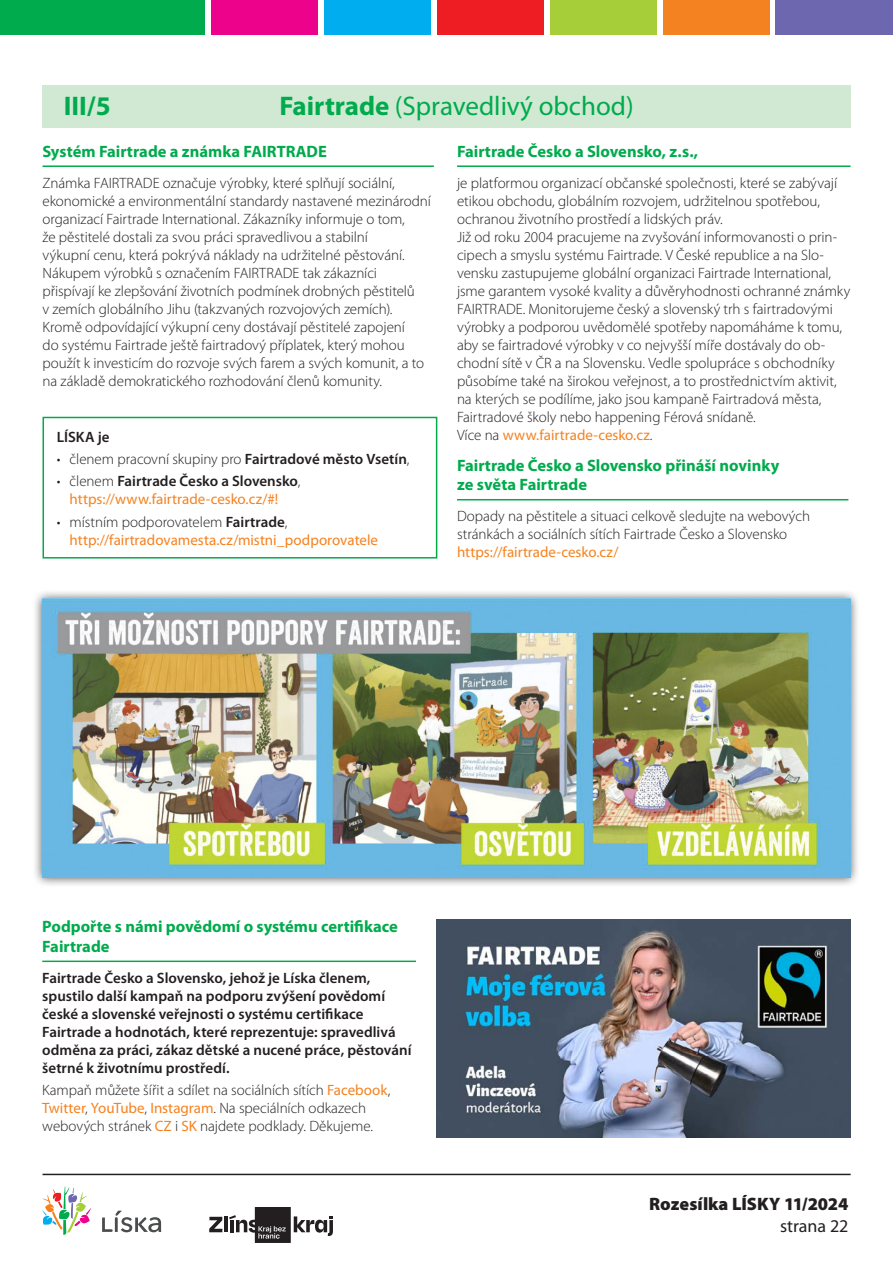
<style>
.page{position:relative;width:893px;height:1263px;background:#fff}
.page>*{position:absolute;margin:0;border:0;box-sizing:border-box;transform-origin:0 0}
.nadpis{font:27px "Myriad Pro";color:#00ab4d}
.nadpis-2{font:700 27px "Myriad Pro";color:#00ab4d}
.t1{font:900 18px "Myriad Pro";color:#231f20}
.t2{font:18px "Myriad Pro";color:#231f20}
.podtržený_podnadpis{font:700 16.5px/19.8px "Myriad Pro";color:#00ab4d}
.text{font:300 15px/18px "Myriad Pro";letter-spacing:-.005em;color:#231f20}
.text-2{font:600 15px/18px "Myriad Pro";color:#231f20}
.text-3{font:15px "Myriad Pro";color:#f58220}
.odkaz_web{font:15px "Myriad Pro";color:#f58220}
.s1{font-weight:700}
.s2{font-weight:300;color:#231f20}
.s3{font-weight:600}
.s4{font-weight:300}
.s5{font-weight:400;color:#f58220}
</style>
<div class="page">
<div style="left:0;top:0;width:205px;height:34px;background:#00ab4d"></div>
<div style="left:211px;top:0;width:107px;height:34px;background:#ed028c"></div>
<div style="left:324px;top:0;width:107px;height:34px;background:#00aeef"></div>
<div style="left:437px;top:0;width:107px;height:34px;background:#ee1d23"></div>
<div style="left:550px;top:0;width:107px;height:34px;background:#a6ce39"></div>
<div style="left:663px;top:0;width:107px;height:34px;background:#f58220"></div>
<div style="left:776px;top:0;width:117px;height:34px;background:#6c67ae"></div>
<svg style="left:102px;top:1211px;width:59px;height:21px"></svg>
<svg style="left:43px;top:1186px;width:48px;height:49px"></svg>
<hr style="left:43px;top:1174px;width:808px;height:1px;background:#231f20">
<svg style="left:209px;top:1217px;width:13px;height:15px"></svg>
<hr style="left:224px;top:1216px;width:4px;height:16px;background:#231f20">
<svg style="left:229px;top:1207px;width:104px;height:36px"></svg>
<div style="left:43px;top:417px;width:394px;height:141px;border:2px solid #00ab4d"></div>
<div style="left:43px;top:85px;width:808px;height:43px;background:#d1e9d3"></div>
<hr style="left:457px;top:165px;width:393px;height:2px;background:#00ab4d">
<hr style="left:43px;top:165px;width:391px;height:2px;background:#00ab4d">
<hr style="left:457px;top:499px;width:391px;height:1px;background:#00ab4d">
<div style="left:33px;top:589px;width:827px;height:298px;background:#231f20;opacity:.75"></div>
<img style="left:42px;top:599px;width:808px;height:278px">
<hr style="left:42px;top:960px;width:374px;height:2px;background:#00ab4d">
<img style="left:436px;top:920px;width:415px;height:217px">
<p class="nadpis-2" style="left:64px;top:89px;width:49px">III/5</p>
<p class="nadpis" style="left:279px;top:90px;width:356px"><span class="s1">Fairtrade</span> (Spravedlivý obchod)</p>
<p class="podtržený_podnadpis" style="left:457px;top:141px;width:243px">Fairtrade Česko a Slovensko, z.s.,</p>
<p class="text" style="left:457px;top:174px;width:382px">je platformou organizací občanské společnosti, které se zabývají etikou obchodu, globálním rozvojem, udržitelnou spotřebou, ochranou životního prostředí a lidských práv.</p>
<p class="text" style="left:457px;top:228px;width:395px">Již od roku 2004 pracujeme na zvyšování informovanosti o prin&shy;cipech a smyslu systému Fairtrade. V České republice a na Slo&shy;vensku zastupujeme globální organizaci Fairtrade International, jsme garantem vysoké kvality a důvěryhodnosti ochranné známky FAIRTRADE. Monitorujeme český a slovenský trh s fairtradovými výrobky a podporou uvědomělé spotřeby napomáháme k tomu, aby se fairtradové výrobky v co nejvyšší míře dostávaly do ob&shy;chodní sítě v ČR a na Slovensku. Vedle spolupráce s obchodníky působíme také na širokou veřejnost, a to prostřednictvím aktivit, na kterých se podílíme, jako jsou kampaně Fairtradová města, Fairtradové školy nebo happening Férová snídaně.</p>
<p class="text-3" style="left:457px;top:425px;width:197px"><span class="s2">Více na</span> www.fairtrade-cesko.cz<span class="s2">.</span></p>
<p class="podtržený_podnadpis" style="left:43px;top:141px;width:286px">Systém Fairtrade a známka FAIRTRADE</p>
<p class="text" style="left:43px;top:174px;width:390px">Známka FAIRTRADE označuje výrobky, které splňují sociální, ekonomické a environmentální standardy nastavené mezinárodní organizací Fairtrade International. Zákazníky informuje o tom,<br>že pěstitelé dostali za svou práci spravedlivou a stabilní<br>výkupní cenu, která pokrývá náklady na udržitelné pěstování.<br>Nákupem výrobků s označením FAIRTRADE tak zákazníci přispívají ke zlepšování životních podmínek drobných pěstitelů<br>v zemích globálního Jihu (takzvaných rozvojových zemích).<br>Kromě odpovídající výkupní ceny dostávají pěstitelé zapojení<br>do systému Fairtrade ještě fairtradový příplatek, který mohou použít k investicím do rozvoje svých farem a svých komunit, a to na základě demokratického rozhodování členů komunity.</p>
<p class="text-2" style="left:57px;top:427px;width:54px">LÍSKA je</p>
<p class="text" style="left:57px;top:450px;width:354px">• členem pracovní skupiny pro <span class="s3">Fairtradové město Vsetín</span>,</p>
<p class="text-2" style="left:57px;top:472px;width:245px"><span class="s4">• členem</span> Fairtrade Česko a Slovensko<span class="s4">,</span></p>
<p class="text-3" style="left:70px;top:490px;width:210px">https://www.fairtrade-cesko.cz/#!</p>
<p class="text" style="left:57px;top:512px;width:232px">• místním podporovatelem <span class="s3">Fairtrade</span>,</p>
<p class="text-3" style="left:70px;top:530px;width:310px">http://fairtradovamesta.cz/mistni_podporovatele</p>
<p class="podtržený_podnadpis" style="left:457px;top:455px;width:324px">Fairtrade Česko a Slovensko přináší novinky ze světa Fairtrade</p>
<p class="text" style="left:457px;top:507px;width:354px">Dopady na pěstitele a situaci celkově sledujte na webových stránkách a sociálních sítích Fairtrade Česko a Slovensko</p>
<p class="odkaz_web" style="left:457px;top:543px;width:163px">https://fairtrade-cesko.cz/</p>
<p class="podtržený_podnadpis" style="left:42px;top:916px;width:357px">Podpořte s námi povědomí o systému certifikace<br>Fairtrade</p>
<p class="text-2" style="left:42px;top:968px;width:371px">Fairtrade Česko a Slovensko, jehož je Líska členem, spustilo další kampaň na podporu zvýšení povědomí české a slovenské veřejnosti o systému certifikace Fairtrade a hodnotách, které reprezentuje: spravedlivá odměna za práci, zákaz dětské a nucené práce, pěstování šetrné k životnímu prostředí.</p>
<p class="text" style="left:42px;top:1081px;width:350px">Kampaň můžete šířit a sdílet na sociálních sítích <span class="s5">Facebook</span>,<br><span class="s5">Twitter</span>, <span class="s5">YouTube</span>, <span class="s5">Instagram</span>. Na speciálních odkazech webových stránek <span class="s5">CZ</span> i <span class="s5">SK</span> najdete podklady. Děkujeme.</p>
<p class="t1" style="left:649px;top:1192px;width:201px">Rozesílka LÍSKY 11/2024</p>
<p class="t2" style="left:780px;top:1215px;width:70px">strana 22</p>
</div>
